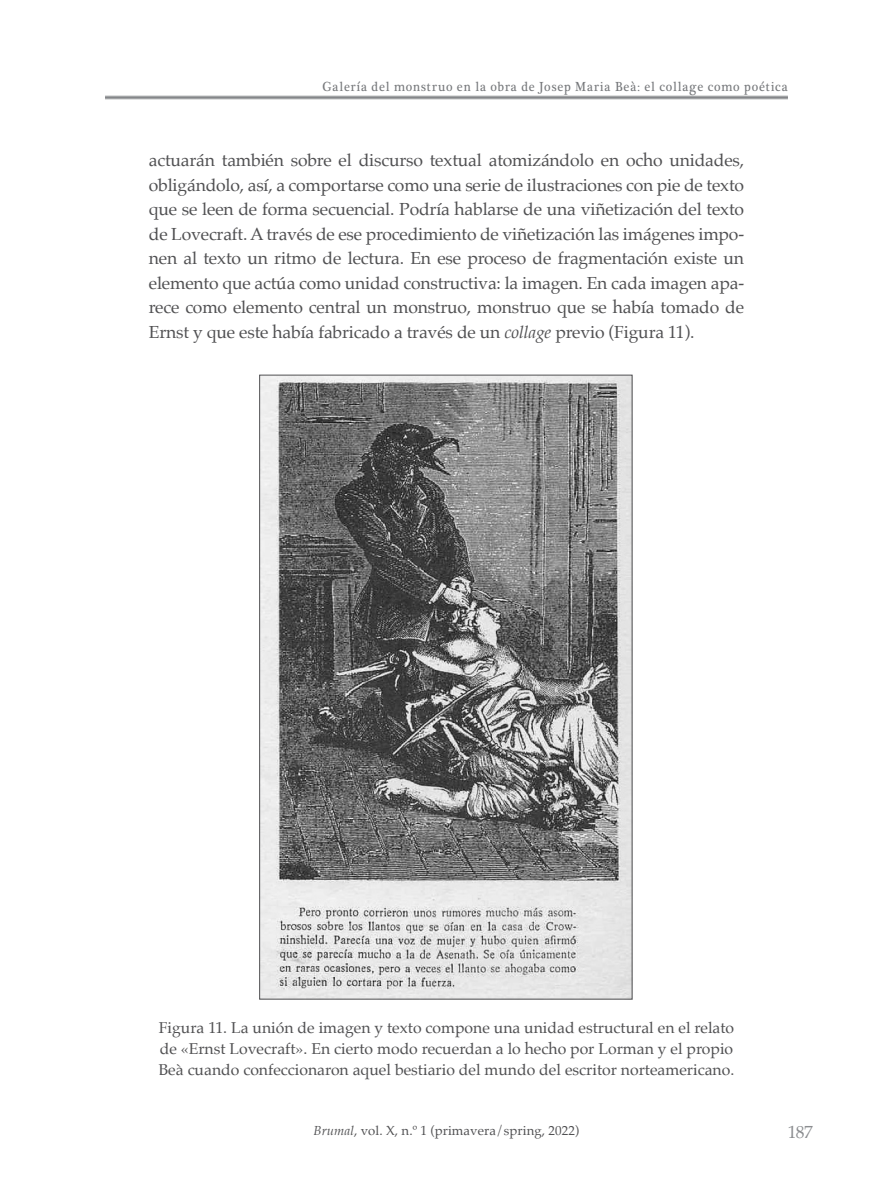
<style>
.page{position:relative;width:893px;height:1191px;background:#fff}
.page>*{position:absolute;margin:0;border:0;box-sizing:border-box;transform-origin:0 0}
.txt_gral_español{font:17.5px/24.5px "Palatino";letter-spacing:-.01em;color:#505052;text-align:justify}
.t1{font:17.5px "Palatino";color:#8b8d90}
.t2{font:15.75px/21px "Palatino";color:#505052;text-align:justify}
.t3{font:13.47px "Plantagenet Cherokee";letter-spacing:.065em;color:#76787b;scale:.91 1}
.t4{font:13.12px "Palatino";letter-spacing:.005em;color:#505052}
.s1{font-style:italic}
</style>
<div class="page">
<hr style="left:105px;top:96px;width:683px;height:1px;background:#848689">
<hr style="left:105px;top:97px;width:683px;height:1px;background:#848689">
<hr style="left:105px;top:98px;width:683px;height:1px;background:#848689">
<img style="left:261px;top:377px;width:369px;height:620px">
<p class="t3" style="left:323px;top:79px;width:513px">Galería del monstruo en la obra de Josep Maria Beà: el collage como poética</p>
<p class="txt_gral_español" style="left:149px;top:148px;width:597px">actuarán también sobre el discurso textual atomizándolo en ocho unidades, obligándolo, así, a comportarse como una serie de ilustraciones con pie de texto que se leen de forma secuencial. Podría hablarse de una viñetización del texto de Lovecraft. A través de ese procedimiento de viñetización las imágenes impo&shy;nen al texto un ritmo de lectura. En ese proceso de fragmentación existe un elemento que actúa como unidad constructiva: la imagen. En cada imagen apa&shy;rece como elemento central un monstruo, monstruo que se había tomado de Ernst y que este había fabricado a través de un <span class="s1">collage</span> previo (Figura 11).</p>
<p class="t2" style="left:159px;top:1016px;width:577px">Figura 11. La unión de imagen y texto compone una unidad estructural en el relato de «Ernst Lovecraft». En cierto modo recuerdan a lo hecho por Lorman y el propio Beà cuando confeccionaron aquel bestiario del mundo del escritor norteamericano.</p>
<p class="t4" style="left:314px;top:1119px;width:267px"><span class="s1">Brumal</span>, vol. X, n.º 1 (primavera/spring, 2022)</p>
<p class="t1" style="left:788px;top:1117px;width:27px">187</p>
</div>
